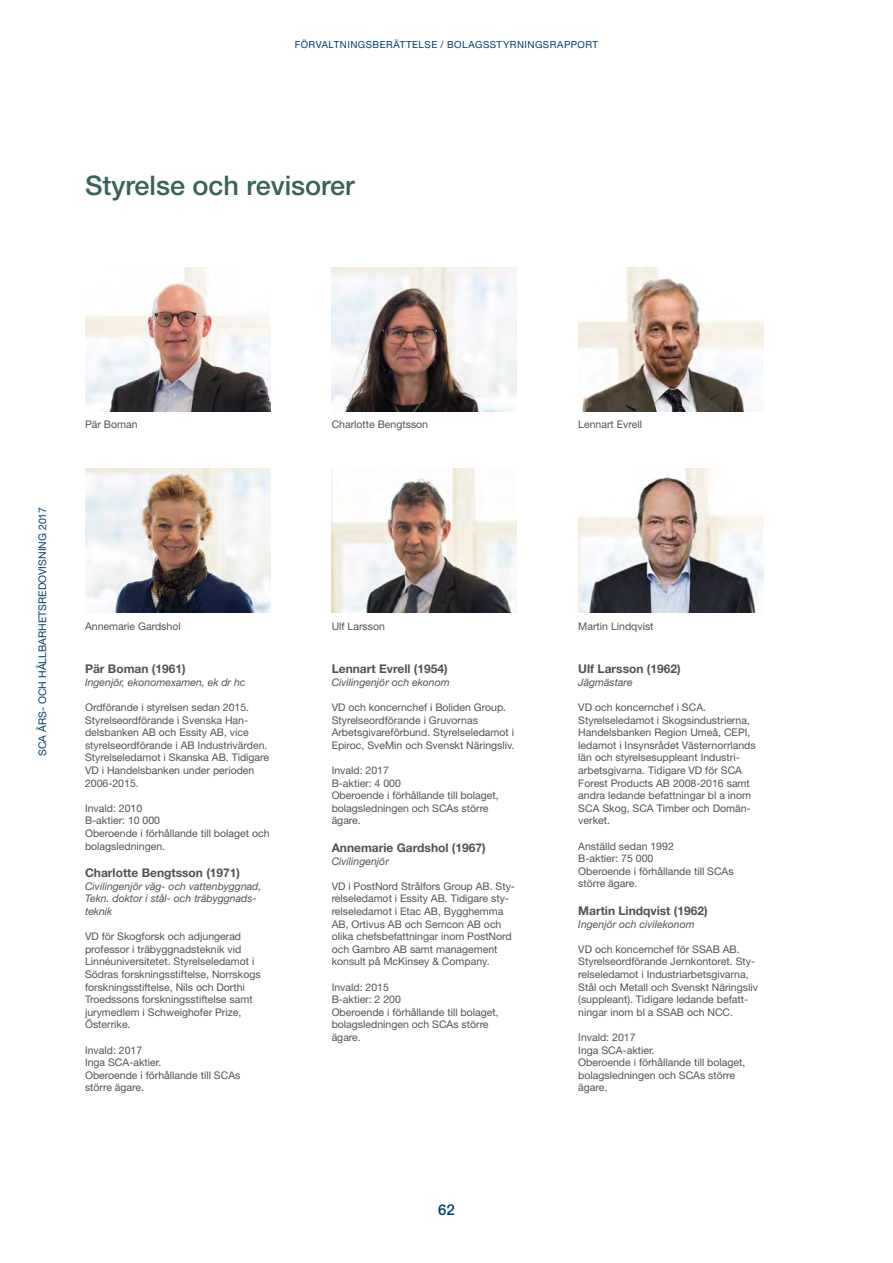
<style>
.page{position:relative;width:893px;height:1263px;background:#fff}
.page>*{position:absolute;margin:0;border:0;box-sizing:border-box;transform-origin:0 0}
.H2_Rubrik_Grön{font:500 27px "Helvetica Neue LT Std";color:#38635a}
.t1{font:500 15px "Helvetica Neue LT Std";color:#003f6e}
.Global_matris_Bold{font:700 12px "Helvetica Neue LT Std";color:#56514d}
.Global_matris{font:10.5px/12.6px "Helvetica Neue LT Std";color:#56514d}
.Global_matris-2{font:italic 10.5px/12.6px "Helvetica Neue LT Std";color:#56514d}
.t2{font:10.5px "Helvetica Neue LT Std";color:#003f6e}
.t3{font:9.75px "Helvetica Neue LT Std";letter-spacing:.05em;color:#003f6e}
</style>
<div class="page">
<img style="left:85px;top:267px;width:185px;height:145px">
<img style="left:578px;top:468px;width:185px;height:145px">
<img style="left:85px;top:468px;width:185px;height:145px">
<img style="left:578px;top:267px;width:185px;height:145px">
<img style="left:332px;top:267px;width:185px;height:145px">
<img style="left:332px;top:468px;width:185px;height:145px">
<p class="t3" style="left:295px;top:38px;width:305px">FÖRVALTNINGSBERÄTTELSE / BOLAGSSTYRNINGSRAPPORT</p>
<p class="H2_Rubrik_Grön" style="left:85px;top:170px;width:271px">Styrelse och revisorer</p>
<p class="t2" style="left:36px;top:756px;width:251px;rotate:-90deg">SCA ÅRS- OCH HÅLLBARHETSREDOVISNING 2017</p>
<p class="Global_matris" style="left:85px;top:418px;width:54px">Pär Boman</p>
<p class="Global_matris" style="left:332px;top:418px;width:98px">Charlotte Bengtsson</p>
<p class="Global_matris" style="left:578px;top:418px;width:65px">Lennart Evrell</p>
<p class="Global_matris" style="left:85px;top:620px;width:97px">Annemarie Gardshol</p>
<p class="Global_matris" style="left:578px;top:620px;width:77px">Martin Lindqvist</p>
<p class="Global_matris" style="left:332px;top:620px;width:55px">Ulf Larsson</p>
<p class="Global_matris_Bold" style="left:85px;top:661px;width:102px">Pär Boman (1961)</p>
<p class="Global_matris-2" style="left:85px;top:676px;width:162px">Ingenjör, ekonomexamen, ek dr hc</p>
<p class="Global_matris" style="left:85px;top:701px;width:186px">Ordförande i styrelsen sedan 2015.<br>Styrelseordförande i Svenska Han&shy;delsbanken AB och Essity AB, vice styrelseordförande i AB Industrivärden.<br>Styrelseledamot i Skanska AB. Tidigare VD i Handelsbanken under perioden 2006-2015.</p>
<p class="Global_matris" style="left:85px;top:802px;width:59px">Invald: 2010</p>
<p class="Global_matris" style="left:85px;top:814px;width:77px">B-aktier: 10 000</p>
<p class="Global_matris" style="left:85px;top:827px;width:186px">Oberoende i förhållande till bolaget och bolagsledningen.</p>
<p class="Global_matris_Bold" style="left:85px;top:865px;width:157px">Charlotte Bengtsson (1971)</p>
<p class="Global_matris-2" style="left:85px;top:880px;width:178px">Civilingenjör väg- och vattenbyggnad,</p>
<p class="Global_matris-2" style="left:85px;top:892px;width:173px">Tekn. doktor i stål- och träbyggnads&shy;teknik</p>
<p class="Global_matris" style="left:85px;top:930px;width:177px">VD för Skogforsk och adjungerad professor i träbyggnadsteknik vid Linnéuniversitetet. Styrelseledamot i Södras forskningsstiftelse, Norrskogs forskningsstiftelse, Nils och Dorthi Troedssons forskningsstiftelse samt jurymedlem i Schweighofer Prize, Österrike.</p>
<p class="Global_matris" style="left:85px;top:1043px;width:59px">Invald: 2017</p>
<p class="Global_matris" style="left:85px;top:1056px;width:78px">Inga SCA-aktier.</p>
<p class="Global_matris" style="left:85px;top:1069px;width:157px">Oberoende i förhållande till SCAs större ägare.</p>
<p class="Global_matris_Bold" style="left:332px;top:661px;width:118px">Lennart Evrell (1954)</p>
<p class="Global_matris-2" style="left:332px;top:676px;width:120px">Civilingenjör och ekonom</p>
<p class="Global_matris" style="left:332px;top:701px;width:184px">VD och koncernchef i Boliden Group.<br>Styrelseordförande i Gruvornas Arbetsgivareförbund. Styrelseledamot i Epiroc, SveMin och Svenskt Näringsliv.</p>
<p class="Global_matris" style="left:332px;top:764px;width:59px">Invald: 2017</p>
<p class="Global_matris" style="left:332px;top:776px;width:71px">B-aktier: 4 000</p>
<p class="Global_matris" style="left:332px;top:789px;width:169px">Oberoende i förhållande till bolaget, bolagsledningen och SCAs större ägare.</p>
<p class="Global_matris_Bold" style="left:332px;top:840px;width:155px">Annemarie Gardshol (1967)</p>
<p class="Global_matris-2" style="left:332px;top:854px;width:59px">Civilingenjör</p>
<p class="Global_matris" style="left:332px;top:880px;width:185px">VD i PostNord Strålfors Group AB. Sty&shy;relseledamot i Essity AB. Tidigare sty&shy;relseledamot i Etac AB, Bygghemma AB, Ortivus AB och Semcon AB och olika chefsbefattningar inom PostNord och Gambro AB samt management konsult på McKinsey &amp; Company.</p>
<p class="Global_matris" style="left:332px;top:980px;width:59px">Invald: 2015</p>
<p class="Global_matris" style="left:332px;top:993px;width:71px">B-aktier: 2 200</p>
<p class="Global_matris" style="left:332px;top:1006px;width:169px">Oberoende i förhållande till bolaget, bolagsledningen och SCAs större ägare.</p>
<p class="Global_matris_Bold" style="left:578px;top:661px;width:104px">Ulf Larsson (1962)</p>
<p class="Global_matris-2" style="left:578px;top:676px;width:56px">Jägmästare</p>
<p class="Global_matris" style="left:578px;top:701px;width:129px">VD och koncernchef i SCA.</p>
<p class="Global_matris" style="left:578px;top:713px;width:179px">Styrelseledamot i Skogsindustrierna, Handelsbanken Region Umeå, CEPI, ledamot i Insynsrådet Västernorrlands län och styrelsesuppleant Industri&shy;arbetsgivarna. Tidigare VD för SCA Forest Products AB 2008-2016 samt andra ledande befattningar bl a inom SCA Skog, SCA Timber och Domän&shy;verket.</p>
<p class="Global_matris" style="left:578px;top:839px;width:97px">Anställd sedan 1992</p>
<p class="Global_matris" style="left:578px;top:852px;width:77px">B-aktier: 75 000</p>
<p class="Global_matris" style="left:578px;top:865px;width:157px">Oberoende i förhållande till SCAs större ägare.</p>
<p class="Global_matris_Bold" style="left:578px;top:903px;width:131px">Martin Lindqvist (1962)</p>
<p class="Global_matris-2" style="left:578px;top:917px;width:118px">Ingenjör och civilekonom</p>
<p class="Global_matris" style="left:578px;top:943px;width:181px">VD och koncernchef för SSAB AB.<br>Styrelseordförande Jernkontoret. Sty&shy;relseledamot i Industriarbetsgivarna, Stål och Metall och Svenskt Näringsliv (suppleant). Tidigare ledande befatt&shy;ningar inom bl a SSAB och NCC.</p>
<p class="Global_matris" style="left:578px;top:1031px;width:59px">Invald: 2017</p>
<p class="Global_matris" style="left:578px;top:1043px;width:78px">Inga SCA-aktier.</p>
<p class="Global_matris" style="left:578px;top:1056px;width:169px">Oberoende i förhållande till bolaget, bolagsledningen och SCAs större ägare.</p>
<h2 class="t1" style="left:438px;top:1201px;width:18px">62</h2>
</div>
